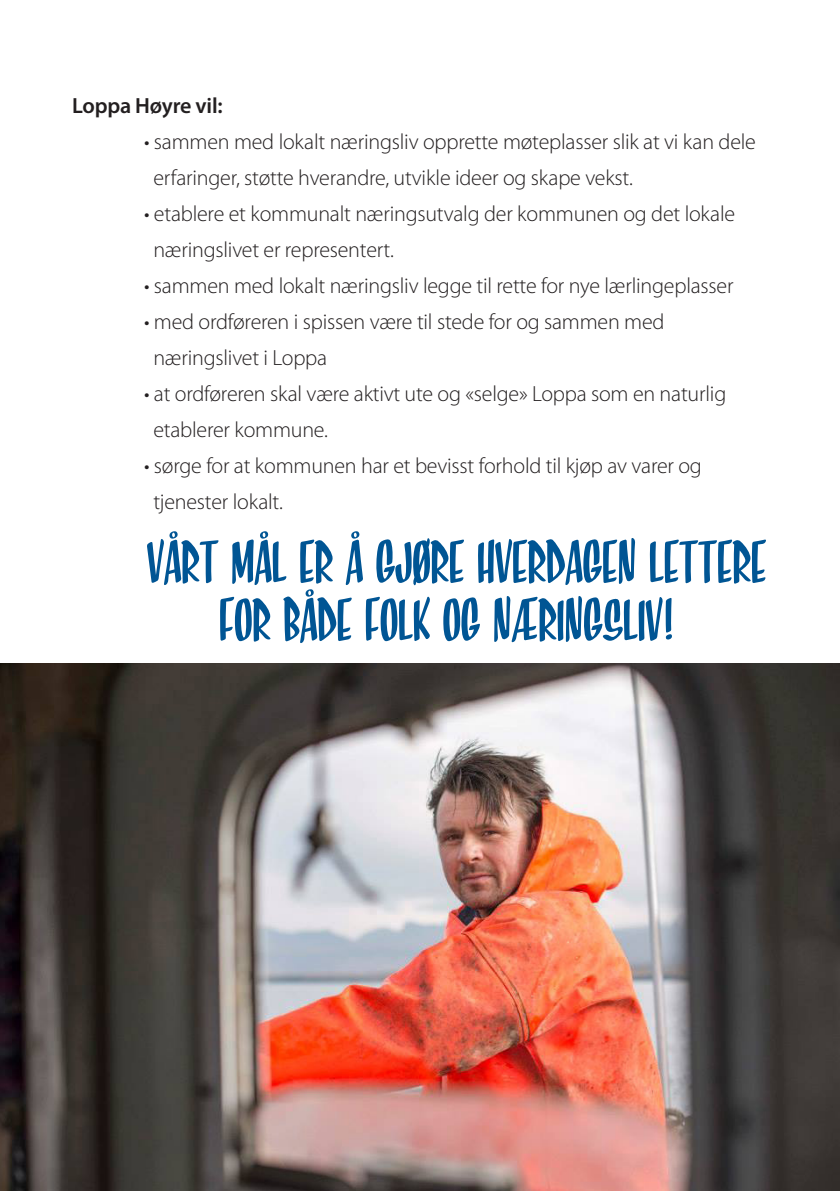
<style>
.page{position:relative;width:840px;height:1191px;background:#fff}
.page>*{position:absolute;margin:0;border:0;box-sizing:border-box;transform-origin:0 0}
.t1{font:67.4px "Sign Painter House Upright";letter-spacing:-.005em;color:#005594;scale:1.07 1}
.t2{font:300 22px/36px "Myriad Pro";letter-spacing:-.01em;color:#231f20}
.t3{font:600 22px "Myriad Pro";letter-spacing:-.01em;color:#231f20}
</style>
<div class="page">
<img style="left:0;top:663px;width:839px;height:528px">
<p class="t3" style="left:72px;top:91px;width:152px">Loppa Høyre vil:</p>
<p class="t2" style="left:153px;top:123px;width:603px;text-indent:-9px">• sammen med lokalt næringsliv opprette møteplasser slik at vi kan dele erfaringer, støtte hverandre, utvikle ideer og skape vekst.</p>
<p class="t2" style="left:153px;top:195px;width:583px;text-indent:-9px">• etablere et kommunalt næringsutvalg der kommunen og det lokale næringslivet er representert.</p>
<p class="t2" style="left:144px;top:267px;width:590px">• sammen med lokalt næringsliv legge til rette for nye lærlingeplasser</p>
<p class="t2" style="left:144px;top:303px;width:521px">• med ordføreren i spissen være til stede for og sammen med</p>
<p class="t2" style="left:153px;top:339px;width:175px">næringslivet i Loppa</p>
<p class="t2" style="left:153px;top:375px;width:574px;text-indent:-9px">• at ordføreren skal være aktivt ute og «selge» Loppa som en naturlig etablerer kommune.</p>
<p class="t2" style="left:144px;top:447px;width:559px">• sørge for at kommunen har et bevisst forhold til kjøp av varer og</p>
<p class="t2" style="left:153px;top:483px;width:131px">tjenester lokalt.</p>
<p class="t1" style="left:147px;top:530px;width:580px">VÅRT MÅL ER Å GJØRE HVERDAGEN LETTERE</p>
<p class="t1" style="left:219px;top:588px;width:426px">FOR BÅDE FOLK OG NÆRINGSLIV!</p>
</div>
